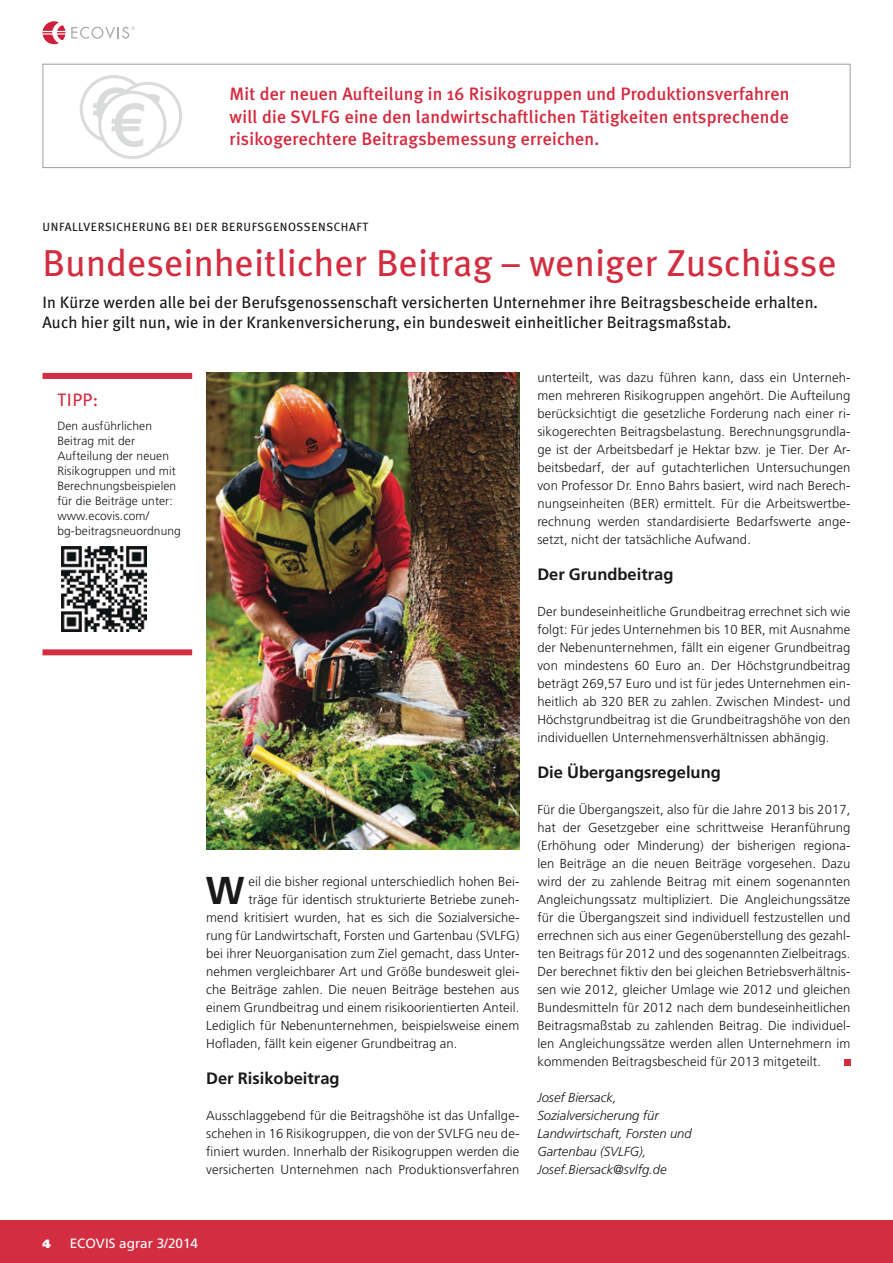
<style>
.page{position:relative;width:893px;height:1263px;background:#fff}
.page>*{position:absolute;margin:0;border:0;box-sizing:border-box;transform-origin:0 0}
.t1{font:700 38.85px "Frutiger";color:#1a181b}
.t2{font:37.5px "Meta Plus";letter-spacing:.01em;color:#d32d41}
.t3{font:500 18px/22.5px "Meta Plus";letter-spacing:.01em;color:#d32d41;text-align:justify}
.t4{font:18px "Meta Plus";color:#d32d41}
.t5{font:16.5px/19.5px "Meta Plus";letter-spacing:.005em;color:#1a181b}
.t6{font:700 16.5px "Frutiger";color:#1a181b}
.t7{font:13.5px "Frutiger";color:#fff}
.t8{font:300 13.05px/18px "Frutiger";letter-spacing:.005em;color:#1a181b;text-align:justify}
.t9{font:italic 300 13.05px/18px "Frutiger";color:#1a181b}
.t10{font:300 12px/15px "Frutiger";letter-spacing:.01em;color:#1a181b}
.t11{font:12px "Meta Plus";letter-spacing:.045em;color:#1a181b}
.t12{font:900 12px "Frutiger";color:#fff}
</style>
<div class="page">
<div style="left:0;top:1220px;width:893px;height:43px;background:#d32d41"></div>
<svg style="left:71px;top:27px;width:64px;height:12px"></svg>
<svg style="left:43px;top:21px;width:22px;height:23px"></svg>
<div style="left:43px;top:64px;width:807px;height:104px;border:1px solid #9c9ea0"></div>
<div style="left:43px;top:373px;width:149px;height:6px;background:#d32d41"></div>
<div style="left:43px;top:649px;width:149px;height:6px;background:#d32d41"></div>
<img style="left:62px;top:547px;width:85px;height:85px">
<svg style="left:81px;top:77px;width:66px;height:65px"></svg>
<div style="left:80px;top:75px;width:68px;height:68px;border:3px solid #dadbdb;border-radius:50%"></div>
<svg style="left:115px;top:83px;width:66px;height:66px"></svg>
<div style="left:114px;top:82px;width:68px;height:68px;border:3px solid #dadbdb;border-radius:50%"></div>
<svg style="left:100px;top:92px;width:65px;height:66px"></svg>
<div style="left:98px;top:91px;width:69px;height:68px;border:3px solid #dadbdb;border-radius:50%"></div>
<svg style="left:92px;top:87px;width:69px;height:61px"></svg>
<svg style="left:844px;top:1060px;width:6px;height:6px"></svg>
<img style="left:206px;top:373px;width:313px;height:477px">
<h3 class="t3" style="left:230px;top:83px;width:561px">Mit der neuen Aufteilung in 16 Risikogruppen und Produktionsverfahren will die SVLFG eine den landwirtschaftlichen Tätigkeiten entsprechende risikogerechtere Beitragsbemessung erreichen.</h3>
<p class="t11" style="left:43px;top:220px;width:327px">UNFALLVERSICHERUNG BEI DER BERUFSGENOSSENSCHAFT</p>
<h2 class="t2" style="left:43px;top:241px;width:796px">Bundeseinheitlicher Beitrag – weniger Zuschüsse</h2>
<p class="t5" style="left:43px;top:293px;width:777px">In Kürze werden alle bei der Berufsgenossenschaft versicherten Unternehmer ihre Beitragsbescheide erhalten.<br>Auch hier gilt nun, wie in der Krankenversicherung, ein bundesweit einheitlicher Beitragsmaßstab.</p>
<h3 class="t4" style="left:57px;top:390px;width:42px">TIPP:</h3>
<p class="t10" style="left:57px;top:418px;width:125px">Den ausführlichen<br>Beitrag mit der<br>Aufteilung der neuen<br>Risikogruppen und mit<br>Berechnungsbeispielen für die Beiträge unter: www.ecovis.com/ bg-beitragsneuordnung</p>
<h1 class="t1" style="left:206px;top:868px;width:40px">W</h1>
<p class="t8" style="left:249px;top:872px;width:272px">eil die bisher regional unterschiedlich hohen Bei-</p>
<p class="t8" style="left:249px;top:890px;width:272px">träge für identisch strukturierte Betriebe zuneh-</p>
<p class="t8" style="left:206px;top:908px;width:315px">mend kritisiert wurden, hat es sich die Sozialversiche-</p>
<p class="t8" style="left:206px;top:926px;width:315px">rung für Landwirtschaft, Forsten und Gartenbau (SVLFG)</p>
<p class="t8" style="left:206px;top:944px;width:315px">bei ihrer Neuorganisation zum Ziel gemacht, dass Unter-</p>
<p class="t8" style="left:206px;top:962px;width:315px">nehmen vergleichbarer Art und Größe bundesweit glei-</p>
<p class="t8" style="left:206px;top:980px;width:315px">che Beiträge zahlen. Die neuen Beiträge bestehen aus</p>
<p class="t8" style="left:206px;top:998px;width:315px">einem Grundbeitrag und einem risikoorientierten Anteil.</p>
<p class="t8" style="left:206px;top:1016px;width:315px">Lediglich für Nebenunternehmen, beispielsweise einem</p>
<p class="t8" style="left:206px;top:1034px;width:253px">Hofladen, fällt kein eigener Grundbeitrag an.</p>
<p class="t6" style="left:206px;top:1068px;width:135px">Der Risikobeitrag</p>
<p class="t8" style="left:206px;top:1106px;width:315px">Ausschlaggebend für die Beitragshöhe ist das Unfallge&shy;schehen in 16 Risikogruppen, die von der SVLFG neu de&shy;finiert wurden. Innerhalb der Risikogruppen werden die versicherten Unternehmen nach Produktionsverfahren</p>
<p class="t8" style="left:537px;top:368px;width:315px">unterteilt, was dazu führen kann, dass ein Unterneh&shy;men mehreren Risikogruppen angehört. Die Aufteilung berücksichtigt die gesetzliche Forderung nach einer ri&shy;sikogerechten Beitragsbelastung. Berechnungsgrundla&shy;ge ist der Arbeitsbedarf je Hektar bzw. je Tier. Der Ar&shy;beitsbedarf, der auf gutachterlichen Untersuchungen von Professor Dr. Enno Bahrs basiert, wird nach Berech&shy;nungseinheiten (BER) ermittelt. Für die Arbeitswertbe&shy;rechnung werden standardisierte Bedarfswerte ange&shy;setzt, nicht der tatsächliche Aufwand.</p>
<p class="t6" style="left:537px;top:564px;width:138px">Der Grundbeitrag</p>
<p class="t8" style="left:537px;top:602px;width:315px">Der bundeseinheitliche Grundbeitrag errechnet sich wie folgt: Für jedes Unternehmen bis 10 BER, mit Ausnahme der Nebenunternehmen, fällt ein eigener Grundbeitrag von mindestens 60 Euro an. Der Höchstgrundbeitrag beträgt 269,57 Euro und ist für jedes Unternehmen ein&shy;heitlich ab 320 BER zu zahlen. Zwischen Mindest- und Höchstgrundbeitrag ist die Grundbeitragshöhe von den individuellen Unternehmensverhältnissen abhängig.</p>
<p class="t6" style="left:537px;top:762px;width:185px">Die Übergangsregelung</p>
<p class="t8" style="left:537px;top:800px;width:315px">Für die Übergangszeit, also für die Jahre 2013 bis 2017, hat der Gesetzgeber eine schrittweise Heranführung (Erhöhung oder Minderung) der bisherigen regiona&shy;len Beiträge an die neuen Beiträge vorgesehen. Dazu wird der zu zahlende Beitrag mit einem sogenannten Angleichungssatz multipliziert. Die Angleichungssätze für die Übergangszeit sind individuell festzustellen und errechnen sich aus einer Gegenüberstellung des gezahl&shy;ten Beitrags für 2012 und des sogenannten Zielbeitrags.<br>Der berechnet fiktiv den bei gleichen Betriebsverhältnis&shy;sen wie 2012, gleicher Umlage wie 2012 und gleichen Bundesmitteln für 2012 nach dem bundeseinheitlichen Beitragsmaßstab zu zahlenden Beitrag. Die individuel&shy;len Angleichungssätze werden allen Unternehmern im kommenden Beitragsbescheid für 2013 mitgeteilt.</p>
<p class="t9" style="left:537px;top:1088px;width:156px">Josef Biersack,<br>Sozialversicherung für<br>Landwirtschaft, Forsten und<br>Gartenbau (SVLFG),<br>Josef.Biersack@svlfg.de</p>
<p class="t12" style="left:43px;top:1236px;width:10px">4</p>
<p class="t7" style="left:70px;top:1235px;width:130px">Ecovis agrar 3/2014</p>
</div>
